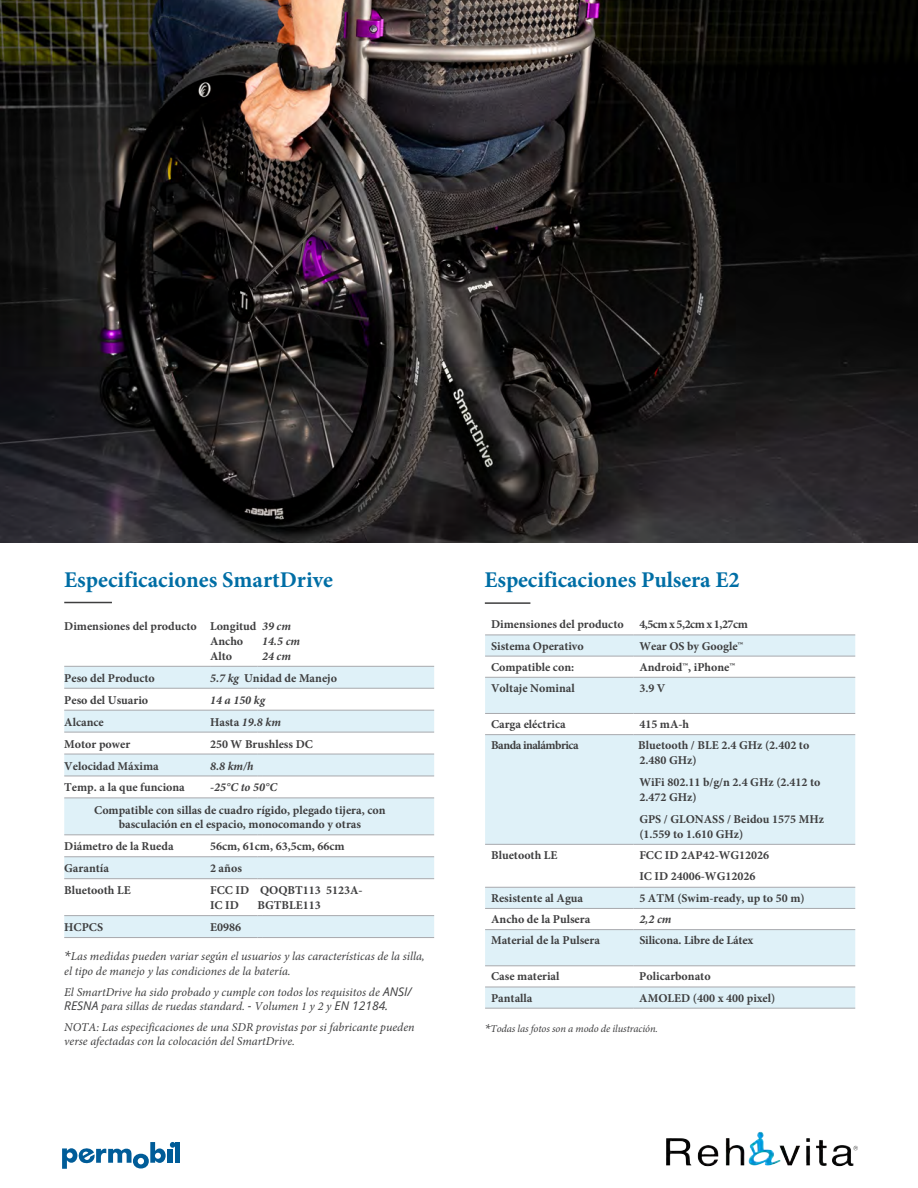
<style>
.page{position:relative;width:918px;height:1188px;background:#fff}
.page>*{position:absolute;margin:0;border:0;box-sizing:border-box;transform-origin:0 0}
.t1{font:700 22.5px "Minion Pro";color:#006ea5}
.t2{font:700 12px/21.8px "Minion Pro";color:#3e3e3f}
.Body{font:italic 12px/14.4px "Minion Pro";color:#3e3e3f}
.t3{font:italic 700 12px "Minion Pro";color:#3e3e3f}
.t4{font:700 12px "Minion Pro";letter-spacing:-.04em;color:#3e3e3f}
.t5{font:italic 10.5px "Minion Pro";letter-spacing:-.01em;color:#3e3e3f}
.s1{font-style:italic}
.s2{font-style:normal}
.s3{font-family:"Open Sans"}
</style>
<div class="page">
<div style="left:175px;top:1142px;width:5px;height:21px;background:#005c98"></div>
<svg style="left:62px;top:1142px;width:113px;height:27px"></svg>
<svg style="left:485px;top:636px;width:370px;height:372px;fill:#dff1f8"></svg>
<hr style="left:485px;top:1008px;width:148px;height:1px;background:#a8a9ad">
<hr style="left:633px;top:1008px;width:222px;height:1px;background:#a8a9ad">
<hr style="left:485px;top:635px;width:148px;height:1px;background:#a8a9ad">
<hr style="left:633px;top:635px;width:222px;height:1px;background:#a8a9ad">
<hr style="left:485px;top:656px;width:148px;height:1px;background:#a8a9ad">
<hr style="left:485px;top:677px;width:148px;height:1px;background:#a8a9ad">
<hr style="left:633px;top:656px;width:222px;height:1px;background:#a8a9ad">
<hr style="left:633px;top:677px;width:222px;height:1px;background:#a8a9ad">
<hr style="left:485px;top:713px;width:148px;height:1px;background:#a8a9ad">
<hr style="left:485px;top:734px;width:148px;height:1px;background:#a8a9ad">
<hr style="left:633px;top:713px;width:222px;height:1px;background:#a8a9ad">
<hr style="left:633px;top:734px;width:222px;height:1px;background:#a8a9ad">
<hr style="left:485px;top:844px;width:148px;height:1px;background:#a8a9ad">
<hr style="left:485px;top:887px;width:148px;height:1px;background:#a8a9ad">
<hr style="left:633px;top:844px;width:222px;height:1px;background:#a8a9ad">
<hr style="left:633px;top:887px;width:222px;height:1px;background:#a8a9ad">
<hr style="left:485px;top:908px;width:148px;height:1px;background:#a8a9ad">
<hr style="left:485px;top:929px;width:148px;height:1px;background:#a8a9ad">
<hr style="left:633px;top:908px;width:222px;height:1px;background:#a8a9ad">
<hr style="left:633px;top:929px;width:222px;height:1px;background:#a8a9ad">
<hr style="left:485px;top:966px;width:148px;height:1px;background:#a8a9ad">
<hr style="left:485px;top:987px;width:148px;height:1px;background:#a8a9ad">
<hr style="left:633px;top:966px;width:222px;height:1px;background:#a8a9ad">
<hr style="left:633px;top:987px;width:222px;height:1px;background:#a8a9ad">
<hr style="left:485px;top:602px;width:45px;height:2px;background:#3e3e3f">
<svg style="left:64px;top:667px;width:370px;height:270px;fill:#dff1f8"></svg>
<hr style="left:64px;top:666px;width:146px;height:1px;background:#a8a9ad">
<hr style="left:64px;top:688px;width:146px;height:1px;background:#a8a9ad">
<hr style="left:210px;top:666px;width:48px;height:1px;background:#a8a9ad">
<hr style="left:262px;top:666px;width:172px;height:1px;background:#a8a9ad">
<hr style="left:210px;top:688px;width:48px;height:1px;background:#a8a9ad">
<hr style="left:262px;top:688px;width:172px;height:1px;background:#a8a9ad">
<hr style="left:64px;top:710px;width:146px;height:1px;background:#a8a9ad">
<hr style="left:64px;top:732px;width:146px;height:1px;background:#a8a9ad">
<hr style="left:64px;top:754px;width:146px;height:1px;background:#a8a9ad">
<hr style="left:64px;top:776px;width:146px;height:1px;background:#a8a9ad">
<hr style="left:64px;top:798px;width:146px;height:1px;background:#a8a9ad">
<hr style="left:64px;top:835px;width:146px;height:1px;background:#a8a9ad">
<hr style="left:64px;top:857px;width:146px;height:1px;background:#a8a9ad">
<hr style="left:64px;top:878px;width:146px;height:1px;background:#a8a9ad">
<hr style="left:64px;top:915px;width:146px;height:1px;background:#a8a9ad">
<hr style="left:64px;top:937px;width:146px;height:1px;background:#a8a9ad">
<hr style="left:210px;top:710px;width:48px;height:1px;background:#a8a9ad">
<hr style="left:262px;top:710px;width:172px;height:1px;background:#a8a9ad">
<hr style="left:210px;top:732px;width:48px;height:1px;background:#a8a9ad">
<hr style="left:262px;top:732px;width:172px;height:1px;background:#a8a9ad">
<hr style="left:210px;top:754px;width:48px;height:1px;background:#a8a9ad">
<hr style="left:262px;top:754px;width:172px;height:1px;background:#a8a9ad">
<hr style="left:210px;top:776px;width:48px;height:1px;background:#a8a9ad">
<hr style="left:262px;top:776px;width:172px;height:1px;background:#a8a9ad">
<hr style="left:210px;top:798px;width:48px;height:1px;background:#a8a9ad">
<hr style="left:262px;top:798px;width:172px;height:1px;background:#a8a9ad">
<hr style="left:210px;top:835px;width:48px;height:1px;background:#a8a9ad">
<hr style="left:262px;top:835px;width:172px;height:1px;background:#a8a9ad">
<hr style="left:210px;top:857px;width:48px;height:1px;background:#a8a9ad">
<hr style="left:262px;top:857px;width:172px;height:1px;background:#a8a9ad">
<hr style="left:210px;top:878px;width:48px;height:1px;background:#a8a9ad">
<hr style="left:262px;top:878px;width:172px;height:1px;background:#a8a9ad">
<hr style="left:210px;top:915px;width:48px;height:1px;background:#a8a9ad">
<hr style="left:262px;top:915px;width:172px;height:1px;background:#a8a9ad">
<hr style="left:210px;top:937px;width:48px;height:1px;background:#a8a9ad">
<hr style="left:262px;top:937px;width:172px;height:1px;background:#a8a9ad">
<hr style="left:64px;top:602px;width:48px;height:1px;background:#3e3e3f">
<img style="left:0;top:0;width:918px;height:542px">
<img style="left:666px;top:1131px;width:192px;height:36px">
<p class="t1" style="left:64px;top:564px;width:270px">Especificaciones SmartDrive</p>
<p class="t2" style="left:64px;top:615px;width:134px">Dimensiones del producto</p>
<p class="t2" style="left:210px;top:615px;width:48px">Longitud</p>
<p class="t2" style="left:210px;top:630px;width:35px">Ancho</p>
<p class="t2" style="left:210px;top:645px;width:24px">Alto</p>
<p class="t3" style="left:262px;top:617px;width:30px">39 cm</p>
<p class="t3" style="left:262px;top:632px;width:40px">14.5 cm</p>
<p class="t3" style="left:262px;top:647px;width:30px">24 cm</p>
<p class="t2" style="left:64px;top:667px;width:92px">Peso del Producto</p>
<p class="t2" style="left:210px;top:667px;width:128px"><span class="s1">5.7 kg</span> Unidad de Manejo</p>
<p class="t2" style="left:64px;top:689px;width:85px">Peso del Usuario</p>
<p class="t3" style="left:210px;top:691px;width:57px">14 a 150 kg</p>
<p class="t2" style="left:64px;top:711px;width:41px">Alcance</p>
<p class="t3" style="left:210px;top:713px;width:72px"><span class="s2">Hasta</span> 19.8 km</p>
<p class="t2" style="left:64px;top:733px;width:67px">Motor power</p>
<p class="t2" style="left:210px;top:733px;width:104px">250 W Brushless DC</p>
<p class="t2" style="left:64px;top:755px;width:96px">Velocidad Máxima</p>
<p class="t3" style="left:210px;top:757px;width:45px">8.8 km/h</p>
<p class="t2" style="left:64px;top:777px;width:122px">Temp. a la que funciona</p>
<p class="t3" style="left:210px;top:779px;width:69px">-25°C to 50°C</p>
<p class="t2" style="left:94px;top:803px;width:293px;line-height:14.4px;text-align:center">Compatible con sillas de cuadro rígido, plegado tijera, con basculación en el espacio, monocomando y otras</p>
<p class="t2" style="left:64px;top:835px;width:111px">Diámetro de la Rueda</p>
<p class="t2" style="left:210px;top:835px;width:136px">56cm, 61cm, 63,5cm, 66cm</p>
<p class="t2" style="left:64px;top:857px;width:46px">Garantía</p>
<p class="t2" style="left:210px;top:857px;width:33px">2 años</p>
<p class="t2" style="left:64px;top:879px;width:68px">Bluetooth LE</p>
<p class="t2" style="left:210px;top:879px;width:41px">FCC ID</p>
<p class="t2" style="left:210px;top:894px;width:30px">IC ID</p>
<p class="t2" style="left:258px;top:883px;width:107px;line-height:14.5px">QOQBT113 5123A-<br>BGTBLE113</p>
<p class="t2" style="left:64px;top:916px;width:40px">HCPCS</p>
<p class="t2" style="left:210px;top:916px;width:32px">E0986</p>
<p class="Body" style="left:64px;top:949px;width:362px"><span class="s3">*</span>Las medidas pueden variar según el usuarios y las características de la silla, el tipo de manejo y las condiciones de la batería.</p>
<p class="Body" style="left:64px;top:985px;width:349px">El SmartDrive ha sido probado y cumple con todos los requisitos de <span class="s3">ANSI/<br>RESNA</span> para sillas de ruedas standard. <span class="s3">-</span> Volumen 1 y 2 y <span class="s3">EN 12184.</span></p>
<p class="Body" style="left:64px;top:1020px;width:352px">NOTA: Las especificaciones de una SDR provistas por si fabricante pueden verse afectadas con la colocación del SmartDrive.</p>
<p class="t1" style="left:484px;top:564px;width:257px">Especificaciones Pulsera E2</p>
<p class="t2" style="left:491px;top:614px;width:134px">Dimensiones del producto</p>
<p class="t4" style="left:639px;top:616px;width:110px">4,5cm x 5,2cm x 1,27cm</p>
<p class="t2" style="left:491px;top:635px;width:94px">Sistema Operativo</p>
<p class="t2" style="left:639px;top:635px;width:106px">Wear OS by Google™</p>
<p class="t2" style="left:491px;top:656px;width:85px">Compatible con:</p>
<p class="t2" style="left:639px;top:656px;width:97px">Android™, iPhone™</p>
<p class="t2" style="left:491px;top:677px;width:85px">Voltaje Nominal</p>
<p class="t2" style="left:639px;top:677px;width:28px">3.9 V</p>
<p class="t2" style="left:491px;top:713px;width:76px">Carga eléctrica</p>
<p class="t2" style="left:639px;top:713px;width:51px">415 mA-h</p>
<p class="t4" style="left:491px;top:737px;width:89px">Banda inalámbrica</p>
<p class="t2" style="left:638px;top:735px;width:173px">Bluetooth / BLE 2.4 GHz (2.402 to</p>
<p class="t2" style="left:639px;top:750px;width:183px">2.480 GHz)<br>WiFi 802.11 b/g/n 2.4 GHz (2.412 to</p>
<p class="t2" style="left:639px;top:786px;width:186px">2.472 GHz)<br>GPS / GLONASS / Beidou 1575 MHz</p>
<p class="t2" style="left:639px;top:823px;width:106px">(1.559 to 1.610 GHz)</p>
<p class="t2" style="left:491px;top:844px;width:68px">Bluetooth LE</p>
<p class="t2" style="left:639px;top:844px;width:131px;line-height:21.3px">FCC ID 2AP42-WG12026<br>IC ID 24006-WG12026</p>
<p class="t2" style="left:491px;top:887px;width:94px">Resistente al Agua</p>
<p class="t2" style="left:639px;top:887px;width:167px">5 ATM (Swim-ready, up to 50 m)</p>
<p class="t2" style="left:491px;top:908px;width:101px">Ancho de la Pulsera</p>
<p class="t3" style="left:639px;top:911px;width:34px">2,2 cm</p>
<p class="t2" style="left:491px;top:929px;width:110px">Material de la Pulsera</p>
<p class="t2" style="left:639px;top:929px;width:116px">Silicona. Libre de Látex</p>
<p class="t2" style="left:491px;top:966px;width:70px">Case material</p>
<p class="t2" style="left:639px;top:966px;width:73px">Policarbonato</p>
<p class="t2" style="left:491px;top:987px;width:43px">Pantalla</p>
<p class="t2" style="left:639px;top:987px;width:138px">AMOLED (400 x 400 pixel)</p>
<p class="t5" style="left:485px;top:1021px;width:175px"><span class="s3">*</span>Todas las fotos son a modo de ilustración.</p>
</div>
